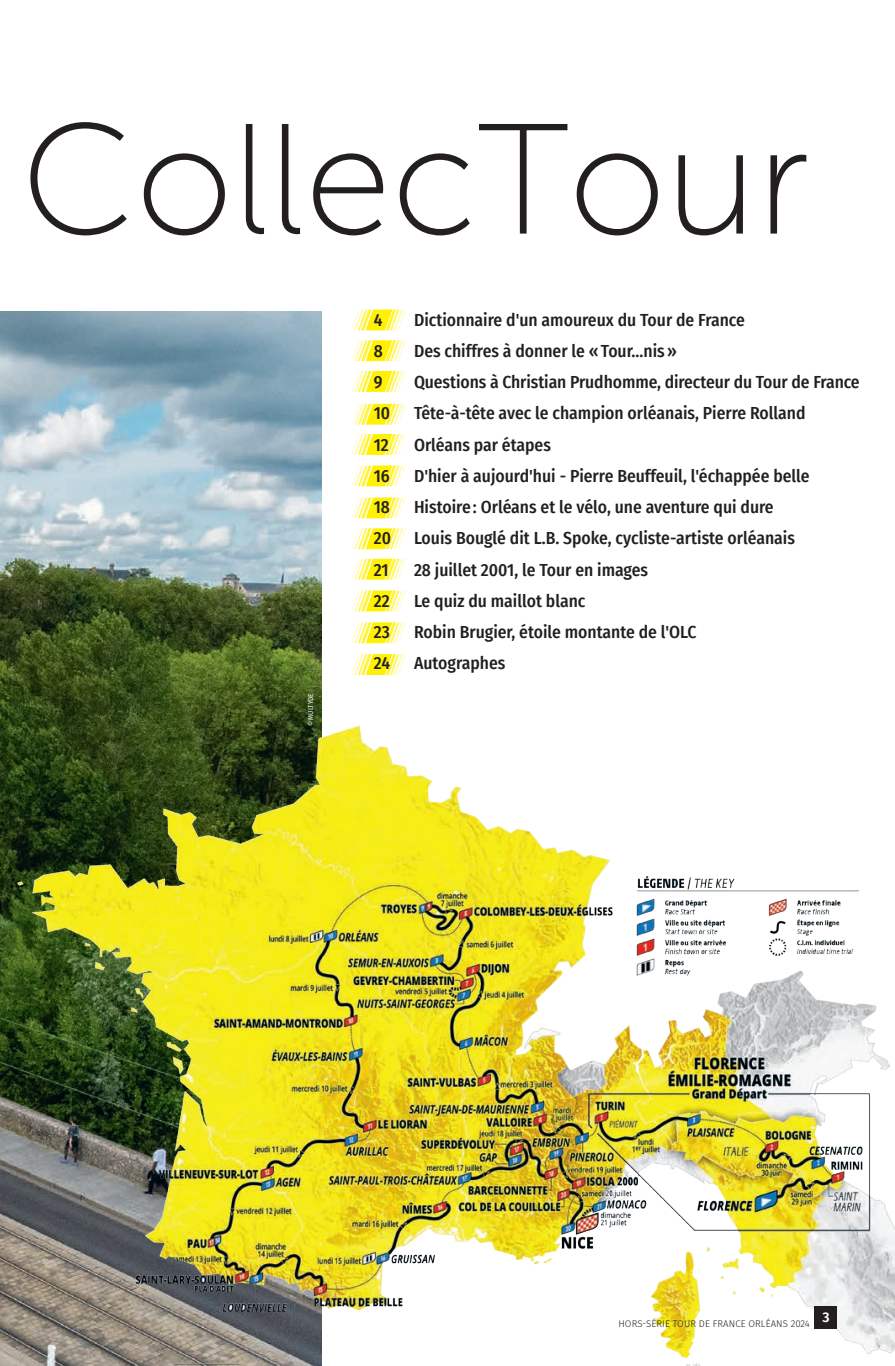
<style>
.page{position:relative;width:895px;height:1366px;background:#fff}
.page>*{position:absolute;margin:0;border:0;box-sizing:border-box;transform-origin:0 0}
.t1{font:156.62px "Museo Sans 100";color:#231f20}
.t2{font:500 17.5px "Fira Sans Condensed";color:#231f20}
.t3{font:600 14px "Fira Sans";color:#fff}
.t4{font:300 9.62px "Fira Sans";letter-spacing:.01em;color:#231f20}
.t5{font:7px "Fira Sans Condensed";letter-spacing:.01em;color:#fff}
</style>
<div class="page">
<img style="left:0;top:311px;width:322px;height:393px">
<img style="left:0;top:704px;width:895px;height:662px">
<svg style="left:351px;top:309px;width:55px;height:21px"></svg>
<svg style="left:351px;top:340px;width:55px;height:21px"></svg>
<svg style="left:351px;top:371px;width:55px;height:21px"></svg>
<svg style="left:351px;top:404px;width:55px;height:21px"></svg>
<svg style="left:351px;top:434px;width:55px;height:21px"></svg>
<svg style="left:351px;top:465px;width:55px;height:21px"></svg>
<svg style="left:351px;top:497px;width:55px;height:21px"></svg>
<svg style="left:351px;top:528px;width:55px;height:21px"></svg>
<svg style="left:351px;top:559px;width:55px;height:21px"></svg>
<svg style="left:351px;top:590px;width:55px;height:21px"></svg>
<svg style="left:351px;top:622px;width:55px;height:21px"></svg>
<svg style="left:351px;top:654px;width:55px;height:21px"></svg>
<div style="left:815px;top:1306px;width:22px;height:22px;background:#231f20"></div>
<img style="left:622px;top:866px;width:256px;height:120px">
<h1 class="t1" style="left:21px;top:97px;width:790px">CollecTour</h1>
<p class="t5" style="left:305px;top:726px;width:34px;rotate:-90deg">© MULTYDE</p>
<p class="t2" style="left:374px;top:306px;width:10px">4</p>
<p class="t2" style="left:414px;top:306px;width:332px">Dictionnaire d'un amoureux du Tour de France</p>
<p class="t2" style="left:374px;top:337px;width:11px">8</p>
<p class="t2" style="left:414px;top:337px;width:264px">Des chiffres à donner le «Tour…nis»</p>
<p class="t2" style="left:374px;top:368px;width:10px">9</p>
<p class="t2" style="left:414px;top:368px;width:447px">Questions à Christian Prudhomme, directeur du Tour de France</p>
<p class="t2" style="left:374px;top:399px;width:18px">10</p>
<p class="t2" style="left:414px;top:399px;width:393px">Tête-à-tête avec le champion orléanais, Pierre Rolland</p>
<p class="t2" style="left:374px;top:431px;width:17px">12</p>
<p class="t2" style="left:414px;top:431px;width:138px">Orléans par étapes</p>
<p class="t2" style="left:374px;top:462px;width:18px">16</p>
<p class="t2" style="left:414px;top:462px;width:397px">D'hier à aujourd'hui - Pierre Beuffeuil, l'échappée belle</p>
<p class="t2" style="left:374px;top:493px;width:18px">18</p>
<p class="t2" style="left:414px;top:493px;width:361px">Histoire: Orléans et le vélo, une aventure qui dure</p>
<p class="t2" style="left:374px;top:524px;width:19px">20</p>
<p class="t2" style="left:414px;top:524px;width:382px">Louis Bouglé dit L.B. Spoke, cycliste-artiste orléanais</p>
<p class="t2" style="left:374px;top:555px;width:16px">21</p>
<p class="t2" style="left:414px;top:555px;width:236px">28 juillet 2001, le Tour en images</p>
<p class="t2" style="left:374px;top:587px;width:17px">22</p>
<p class="t2" style="left:414px;top:587px;width:173px">Le quiz du maillot blanc</p>
<p class="t2" style="left:374px;top:618px;width:18px">23</p>
<p class="t2" style="left:414px;top:618px;width:284px">Robin Brugier, étoile montante de l'OLC</p>
<p class="t2" style="left:374px;top:649px;width:18px">24</p>
<p class="t2" style="left:414px;top:649px;width:93px">Autographes</p>
<p class="t4" style="left:618px;top:1317px;width:193px">HORS-SÉRIE TOUR DE FRANCE ORLÉANS 2024</p>
<p class="t3" style="left:823px;top:1306px;width:9px">3</p>
</div>
